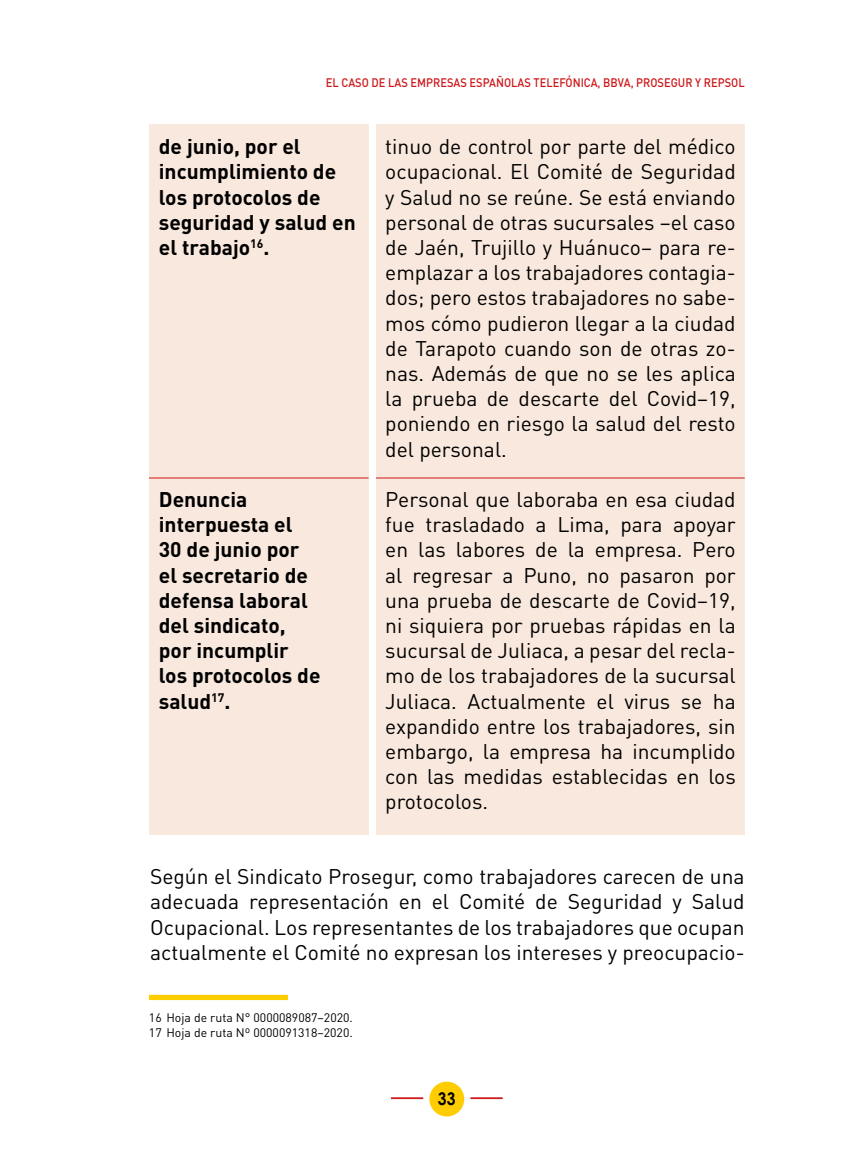
<style>
.page{position:relative;width:844px;height:1166px;background:#fff}
.page>*{position:absolute;margin:0;border:0;box-sizing:border-box;transform-origin:0 0}
.t1{font:21px/25.2px "DIN Pro";color:#000;text-align:justify}
.t2{font:700 21px/25.2px "DIN Pro";color:#000}
.t3{font:700 17.5px "Century Gothic";color:#000;scale:.9 1}
.t4{font:12.25px/14.7px "DIN Pro";color:#000}
.t5{font:500 12.25px "DIN Pro";color:#cd1719;scale:.9 1}
</style>
<div class="page">
<div style="left:429px;top:1081px;width:35px;height:35px;background:#fc0;border-radius:50%"></div>
<hr style="left:391px;top:1097px;width:32px;height:2px;background:#cd1719">
<hr style="left:470px;top:1097px;width:32px;height:2px;background:#cd1719">
<div style="left:149px;top:124px;width:219px;height:710px;background:#f9e8dd"></div>
<div style="left:376px;top:124px;width:368px;height:710px;background:#f9e8dd"></div>
<div style="left:149px;top:995px;width:139px;height:5px;background:#fc0"></div>
<hr style="left:376px;top:477px;width:368px;height:1px;background:#cd1719">
<hr style="left:149px;top:477px;width:219px;height:1px;background:#cd1719">
<p class="t5" style="left:326px;top:75px;width:466px">EL CASO DE LAS EMPRESAS ESPAÑOLAS TELEFÓNICA, BBVA, PROSEGUR Y REPSOL</p>
<p class="t2" style="left:159px;top:133px;width:198px">de junio, por el incumplimiento de los protocolos de seguridad y salud en el trabajo<sup>16</sup>.</p>
<p class="t2" style="left:159px;top:486px;width:163px">Denuncia interpuesta el<br>30 de junio por el secretario de defensa laboral del sindicato, por incumplir los protocolos de salud<sup>17</sup>.</p>
<p class="t1" style="left:385px;top:133px;width:352px">tinuo de control por parte del médico ocupacional. El Comité de Seguridad y Salud no se reúne. Se está enviando personal de otras sucursales –el caso de Jaén, Trujillo y Huánuco– para re&shy;emplazar a los trabajadores contagia&shy;dos; pero estos trabajadores no sabe&shy;mos cómo pudieron llegar a la ciudad de Tarapoto cuando son de otras zo&shy;nas. Además de que no se les aplica la prueba de descarte del Covid–19, poniendo en riesgo la salud del resto del personal.</p>
<p class="t1" style="left:385px;top:486px;width:352px">Personal que laboraba en esa ciudad fue trasladado a Lima, para apoyar en las labores de la empresa. Pero al regresar a Puno, no pasaron por una prueba de descarte de Covid–19, ni siquiera por pruebas rápidas en la sucursal de Juliaca, a pesar del recla&shy;mo de los trabajadores de la sucursal Juliaca. Actualmente el virus se ha expandido entre los trabajadores, sin embargo, la empresa ha incumplido con las medidas establecidas en los protocolos.</p>
<p class="t1" style="left:150px;top:863px;width:596px">Según el Sindicato Prosegur, como trabajadores carecen de una adecuada representación en el Comité de Seguridad y Salud Ocupacional. Los representantes de los trabajadores que ocupan actualmente el Comité no expresan los intereses y preocupacio-</p>
<p class="t4" style="left:149px;top:1010px;width:205px">16 Hoja de ruta N° 0000089087–2020.<br>17 Hoja de ruta Nº 0000091318–2020.</p>
<p class="t3" style="left:438px;top:1085px;width:21px">33</p>
</div>
